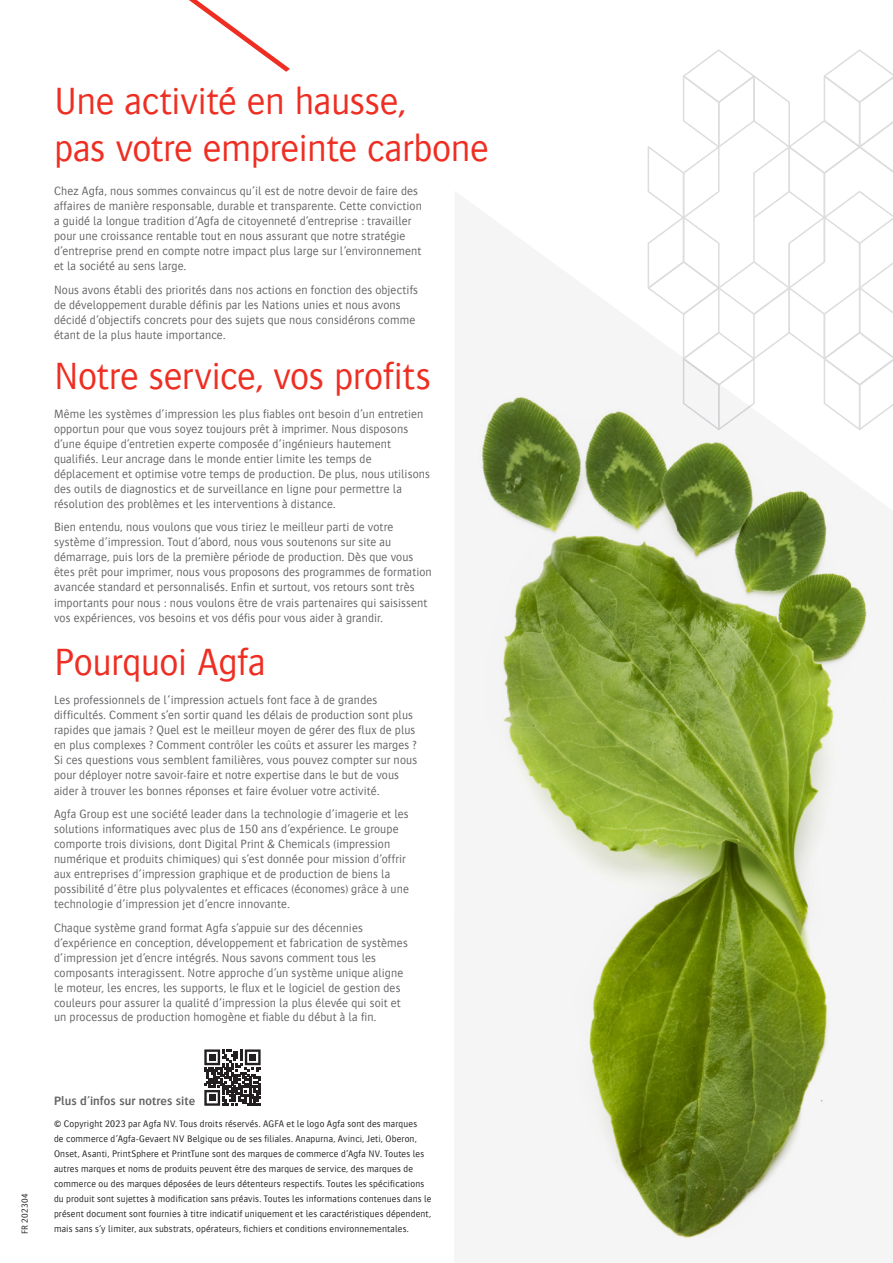
<style>
.page{position:relative;width:893px;height:1263px;background:#fff}
.page>*{position:absolute;margin:0;border:0;box-sizing:border-box;transform-origin:0 0}
.t1{font:300 39px/46.8px "Bosis For Agfa";letter-spacing:-.01em;color:#ee2e22}
.t2{font:600 12.75px "Bosis For Agfa";letter-spacing:.005em;color:#636366}
.t3{font:300 12.3px/15px "Bosis For Agfa";letter-spacing:.01em;color:#636366}
.t4{font:300 9.75px/15px "Bosis For Agfa";letter-spacing:.015em;color:#231f20}
.t5{font:300 9px "Bosis For Agfa";letter-spacing:.025em;color:#231f20}
</style>
<div class="page">
<img style="left:477px;top:393px;width:409px;height:850px">
<svg style="left:646px;top:49px;width:247px;height:382px"></svg>
<svg style="left:189px;top:0;width:101px;height:72px"></svg>
<svg style="left:204px;top:1049px;width:57px;height:57px"></svg>
<div style="left:209px;top:1054px;width:7px;height:7px;background:#231f20"></div>
<div style="left:249px;top:1054px;width:7px;height:7px;background:#231f20"></div>
<div style="left:209px;top:1094px;width:7px;height:7px;background:#231f20"></div>
<h1 class="t1" style="left:54px;top:77px;width:436px">Une activité en hausse,<br>pas votre empreinte carbone</h1>
<p class="t3" style="left:54px;top:183px;width:369px">Chez Agfa, nous sommes convaincus qu’il est de notre devoir de faire des affaires de manière responsable, durable et transparente. Cette conviction a guidé la longue tradition d’Agfa de citoyenneté d’entreprise : travailler pour une croissance rentable tout en nous assurant que notre stratégie d’entreprise prend en compte notre impact plus large sur l’environnement et la société au sens large.</p>
<p class="t3" style="left:54px;top:282px;width:366px">Nous avons établi des priorités dans nos actions en fonction des objectifs de développement durable définis par les Nations unies et nous avons décidé d’objectifs concrets pour des sujets que nous considérons comme étant de la plus haute importance.</p>
<h1 class="t1" style="left:54px;top:352px;width:379px">Notre service, vos profits</h1>
<p class="t3" style="left:54px;top:406px;width:377px">Même les systèmes d’impression les plus fiables ont besoin d’un entretien opportun pour que vous soyez toujours prêt à imprimer. Nous disposons d’une équipe d’entretien experte composée d’ingénieurs hautement qualifiés. Leur ancrage dans le monde entier limite les temps de déplacement et optimise votre temps de production. De plus, nous utilisons des outils de diagnostics et de surveillance en ligne pour permettre la résolution des problèmes et les interventions à distance.</p>
<p class="t3" style="left:54px;top:520px;width:379px">Bien entendu, nous voulons que vous tiriez le meilleur parti de votre système d’impression. Tout d’abord, nous vous soutenons sur site au démarrage, puis lors de la première période de production. Dès que vous êtes prêt pour imprimer, nous vous proposons des programmes de formation avancée standard et personnalisés. Enfin et surtout, vos retours sont très importants pour nous : nous voulons être de vrais partenaires qui saisissent vos expériences, vos besoins et vos défis pour vous aider à grandir.</p>
<h1 class="t1" style="left:54px;top:638px;width:214px">Pourquoi Agfa</h1>
<p class="t3" style="left:54px;top:693px;width:365px">Les professionnels de l’impression actuels font face à de grandes difficultés. Comment s’en sortir quand les délais de production sont plus rapides que jamais ? Quel est le meilleur moyen de gérer des flux de plus en plus complexes ? Comment contrôler les coûts et assurer les marges ?<br>Si ces questions vous semblent familières, vous pouvez compter sur nous pour déployer notre savoir-faire et notre expertise dans le but de vous aider à trouver les bonnes réponses et faire évoluer votre activité.</p>
<p class="t3" style="left:54px;top:806px;width:356px">Agfa Group est une société leader dans la technologie d’imagerie et les solutions informatiques avec plus de 150 ans d’expérience. Le groupe comporte trois divisions, dont Digital Print &amp; Chemicals (impression numérique et produits chimiques) qui s’est donnée pour mission d’offrir aux entreprises d’impression graphique et de production de biens la possibilité d’être plus polyvalentes et efficaces (économes) grâce à une technologie d’impression jet d’encre innovante.</p>
<p class="t3" style="left:54px;top:920px;width:355px">Chaque système grand format Agfa s’appuie sur des décennies d’expérience en conception, développement et fabrication de systèmes d’impression jet d’encre intégrés. Nous savons comment tous les composants interagissent. Notre approche d’un système unique aligne le moteur, les encres, les supports, le flux et le logiciel de gestion des couleurs pour assurer la qualité d’impression la plus élevée qui soit et un processus de production homogène et fiable du début à la fin.</p>
<p class="t5" style="left:20px;top:1234px;width:42px;rotate:-90deg">FR 202304</p>
<p class="t2" style="left:54px;top:1093px;width:143px">Plus d’infos sur notres site</p>
<p class="t4" style="left:54px;top:1116px;width:379px">© Copyright 2023 par Agfa NV. Tous droits réservés. AGFA et le logo Agfa sont des marques<br>de commerce d’Agfa-Gevaert NV Belgique ou de ses filiales. Anapurna, Avinci, Jeti, Oberon, Onset, Asanti, PrintSphere et PrintTune sont des marques de commerce d’Agfa NV. Toutes les autres marques et noms de produits peuvent être des marques de service, des marques de commerce ou des marques déposées de leurs détenteurs respectifs. Toutes les spécifications du produit sont sujettes à modification sans préavis. Toutes les informations contenues dans le présent document sont fournies à titre indicatif uniquement et les caractéristiques dépendent, mais sans s’y limiter, aux substrats, opérateurs, fichiers et conditions environnementales.</p>
</div>
